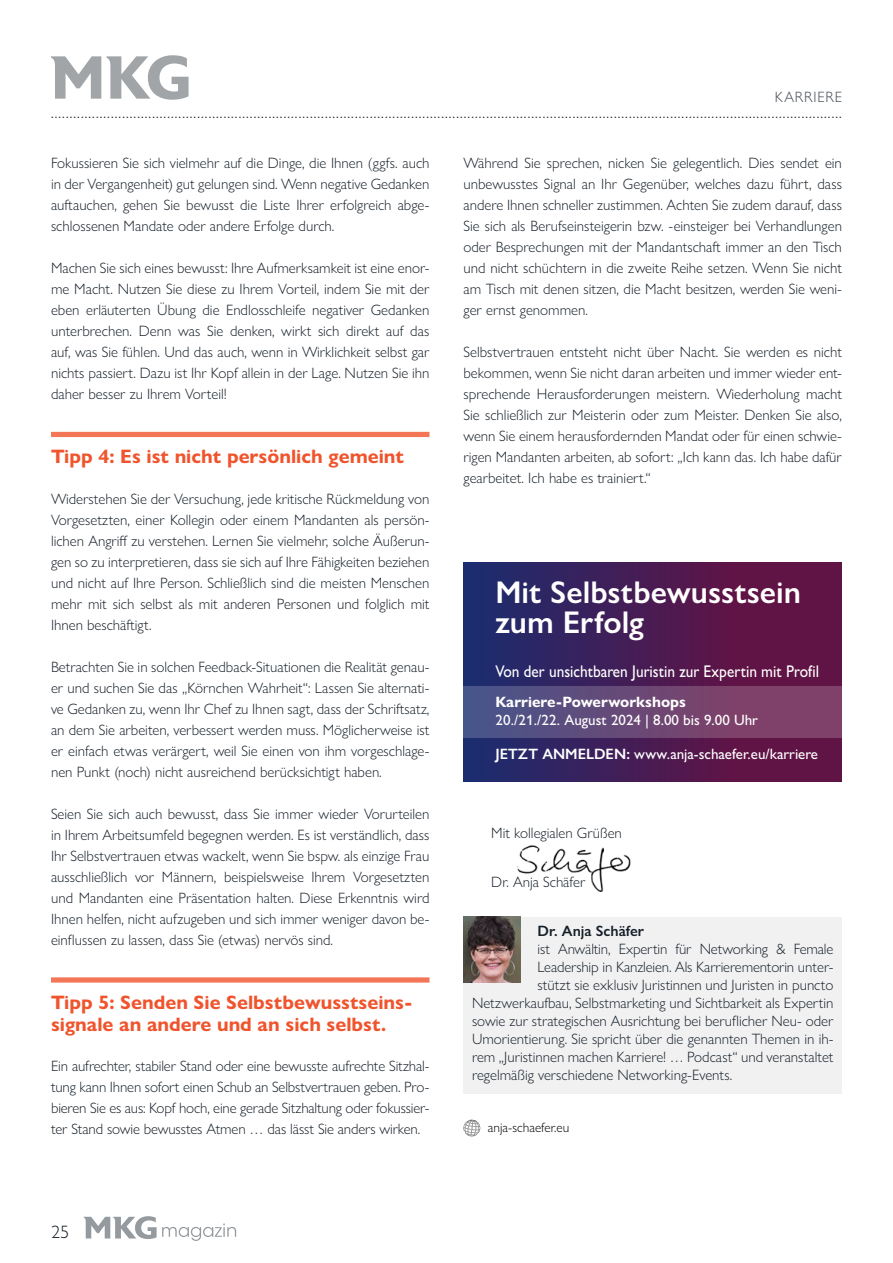
<style>
.page{position:relative;width:893px;height:1263px;background:#fff}
.page>*{position:absolute;margin:0;border:0;box-sizing:border-box;transform-origin:0 0}
.t1{font:600 31.5px/30px "Gill Sans Nova";color:#fff}
.t2{font:700 19.5px/22.5px "Gill Sans Nova";color:#f0542d}
.t3{font:300 18px "Gill Sans Nova";color:#151f28}
.t4{font:500 16.95px "Gill Sans Nova";color:#fff;scale:.9 1}
.t5{font:300 15px/21px "Gill Sans Nova";color:#151f28;text-align:justify}
.t6{font:500 15px "Gill Sans Nova";color:#fff}
.t7{font:700 15px "Gill Sans Nova";color:#fff}
.t8{font:600 15px "Gill Sans Nova";color:#151f28}
.t9{font:300 15px "Gill Sans Nova";letter-spacing:.05em;color:#444b53}
.t10{font:13.5px "Gill Sans Nova";color:#151f28}
.t11{font:300 13.5px "Gill Sans Nova";color:#000}
.s1{font-weight:600}
</style>
<div class="page">
<svg style="left:84px;top:1216px;width:152px;height:25px"></svg>
<svg style="left:51px;top:55px;width:138px;height:45px"></svg>
<div style="left:51px;top:977px;width:378px;height:5px;background:#f37657"></div>
<div style="left:51px;top:432px;width:378px;height:5px;background:#f37657"></div>
<img style="left:517px;top:845px;width:114px;height:46px">
<div style="left:463px;top:562px;width:379px;height:220px;background:linear-gradient(to right,#1f2c6d,#6f0e3d)"></div>
<div style="left:463px;top:687px;width:379px;height:51px;background:linear-gradient(to right,#4a5489,#8b3d62)"></div>
<div style="left:463px;top:917px;width:379px;height:176px;background:#f1f1f2"></div>
<img style="left:463px;top:917px;width:57px;height:65px">
<svg style="left:463px;top:1120px;width:17px;height:16px"></svg>
<p class="t9" style="left:775px;top:88px;width:69px">KARRIERE</p>
<p class="t10" style="left:51px;top:105px;width:792px">...................................................................................................................................................................................................................</p>
<p class="t5" style="left:51px;top:153px;width:380px">Fokussieren Sie sich vielmehr auf die Dinge, die Ihnen (ggfs. auch in der Vergangenheit) gut gelungen sind. Wenn negative Gedanken auftauchen, gehen Sie bewusst die Liste Ihrer erfolgreich abge&shy;schlossenen Mandate oder andere Erfolge durch.</p>
<p class="t5" style="left:51px;top:258px;width:380px">Machen Sie sich eines bewusst: Ihre Aufmerksamkeit ist eine enor&shy;me Macht. Nutzen Sie diese zu Ihrem Vorteil, indem Sie mit der eben erläuterten Übung die Endlosschleife negativer Gedanken unterbrechen. Denn was Sie denken, wirkt sich direkt auf das auf, was Sie fühlen. Und das auch, wenn in Wirklichkeit selbst gar nichts passiert. Dazu ist Ihr Kopf allein in der Lage. Nutzen Sie ihn daher besser zu Ihrem Vorteil!</p>
<h2 class="t2" style="left:51px;top:445px;width:354px">Tipp 4: Es ist nicht persönlich gemeint</h2>
<p class="t5" style="left:51px;top:489px;width:380px">Widerstehen Sie der Versuchung, jede kritische Rückmeldung von Vorgesetzten, einer Kollegin oder einem Mandanten als persön&shy;lichen Angriff zu verstehen. Lernen Sie vielmehr, solche Äußerun&shy;gen so zu interpretieren, dass sie sich auf Ihre Fähigkeiten beziehen und nicht auf Ihre Person. Schließlich sind die meisten Menschen mehr mit sich selbst als mit anderen Personen und folglich mit Ihnen beschäftigt.</p>
<p class="t5" style="left:51px;top:657px;width:380px">Betrachten Sie in solchen Feedback-Situationen die Realität genau&shy;er und suchen Sie das „Körnchen Wahrheit“: Lassen Sie alternati&shy;ve Gedanken zu, wenn Ihr Chef zu Ihnen sagt, dass der Schriftsatz, an dem Sie arbeiten, verbessert werden muss. Möglicherweise ist er einfach etwas verärgert, weil Sie einen von ihm vorgeschlage&shy;nen Punkt (noch) nicht ausreichend berücksichtigt haben.</p>
<p class="t5" style="left:51px;top:804px;width:380px">Seien Sie sich auch bewusst, dass Sie immer wieder Vorurteilen in Ihrem Arbeitsumfeld begegnen werden. Es ist verständlich, dass Ihr Selbstvertrauen etwas wackelt, wenn Sie bspw. als einzige Frau ausschließlich vor Männern, beispielsweise Ihrem Vorgesetzten und Mandanten eine Präsentation halten. Diese Erkenntnis wird Ihnen helfen, nicht aufzugeben und sich immer weniger davon be&shy;einflussen zu lassen, dass Sie (etwas) nervös sind.</p>
<h2 class="t2" style="left:51px;top:991px;width:363px">Tipp 5: Senden Sie Selbstbewusstseins&shy;signale an andere und an sich selbst.</h2>
<p class="t5" style="left:51px;top:1056px;width:380px">Ein aufrechter, stabiler Stand oder eine bewusste aufrechte Sitzhal&shy;tung kann Ihnen sofort einen Schub an Selbstvertrauen geben. Pro&shy;bieren Sie es aus: Kopf hoch, eine gerade Sitzhaltung oder fokussier&shy;ter Stand sowie bewusstes Atmen … das lässt Sie anders wirken.</p>
<p class="t5" style="left:463px;top:153px;width:380px">Während Sie sprechen, nicken Sie gelegentlich. Dies sendet ein unbewusstes Signal an Ihr Gegenüber, welches dazu führt, dass andere Ihnen schneller zustimmen. Achten Sie zudem darauf, dass Sie sich als Berufseinsteigerin bzw. -einsteiger bei Verhandlungen oder Besprechungen mit der Mandantschaft immer an den Tisch und nicht schüchtern in die zweite Reihe setzen. Wenn Sie nicht am Tisch mit denen sitzen, die Macht besitzen, werden Sie weni&shy;ger ernst genommen.</p>
<p class="t5" style="left:463px;top:342px;width:380px">Selbstvertrauen entsteht nicht über Nacht. Sie werden es nicht bekommen, wenn Sie nicht daran arbeiten und immer wieder ent&shy;sprechende Herausforderungen meistern. Wiederholung macht Sie schließlich zur Meisterin oder zum Meister. Denken Sie also, wenn Sie einem herausfordernden Mandat oder für einen schwie&shy;rigen Mandanten arbeiten, ab sofort: „Ich kann das. Ich habe dafür gearbeitet. Ich habe es trainiert.“</p>
<h1 class="t1" style="left:495px;top:577px;width:307px">Mit Selbstbewusstsein zum Erfolg</h1>
<p class="t4" style="left:495px;top:661px;width:361px">Von der unsichtbaren Juristin zur Expertin mit Profil</p>
<p class="t7" style="left:495px;top:693px;width:192px">Karriere-Powerworkshops</p>
<p class="t6" style="left:495px;top:711px;width:264px">20./21./22. August 2024 | 8.00 bis 9.00 Uhr</p>
<p class="t6" style="left:495px;top:745px;width:324px"><span class="s1">JETZT ANMELDEN:</span> www.anja-schaefer.eu/karriere</p>
<p class="t5" style="left:491px;top:822px;width:132px">Mit kollegialen Grüßen</p>
<p class="t5" style="left:491px;top:871px;width:96px">Dr. Anja Schäfer</p>
<p class="t8" style="left:537px;top:922px;width:108px">Dr. Anja Schäfer</p>
<p class="t5" style="left:537px;top:938px;width:297px">ist Anwältin, Expertin für Networking &amp; Female</p>
<p class="t5" style="left:537px;top:956px;width:297px">Leadership in Kanzleien. Als Karrierementorin unter-</p>
<p class="t5" style="left:537px;top:974px;width:297px">stützt sie exklusiv Juristinnen und Juristen in puncto</p>
<p class="t5" style="left:472px;top:992px;width:363px">Netzwerkaufbau, Selbstmarketing und Sichtbarkeit als Expertin</p>
<p class="t5" style="left:472px;top:1010px;width:363px">sowie zur strategischen Ausrichtung bei beruflicher Neu- oder</p>
<p class="t5" style="left:472px;top:1028px;width:363px">Umorientierung. Sie spricht über die genannten Themen in ih-</p>
<p class="t5" style="left:472px;top:1046px;width:363px">rem „Juristinnen machen Karriere! … Podcast“ und veranstaltet</p>
<p class="t5" style="left:472px;top:1064px;width:262px">regelmäßig verschiedene Networking-Events.</p>
<p class="t11" style="left:488px;top:1119px;width:83px">anja-schaefer.eu</p>
<p class="t3" style="left:51px;top:1221px;width:19px">25</p>
</div>
